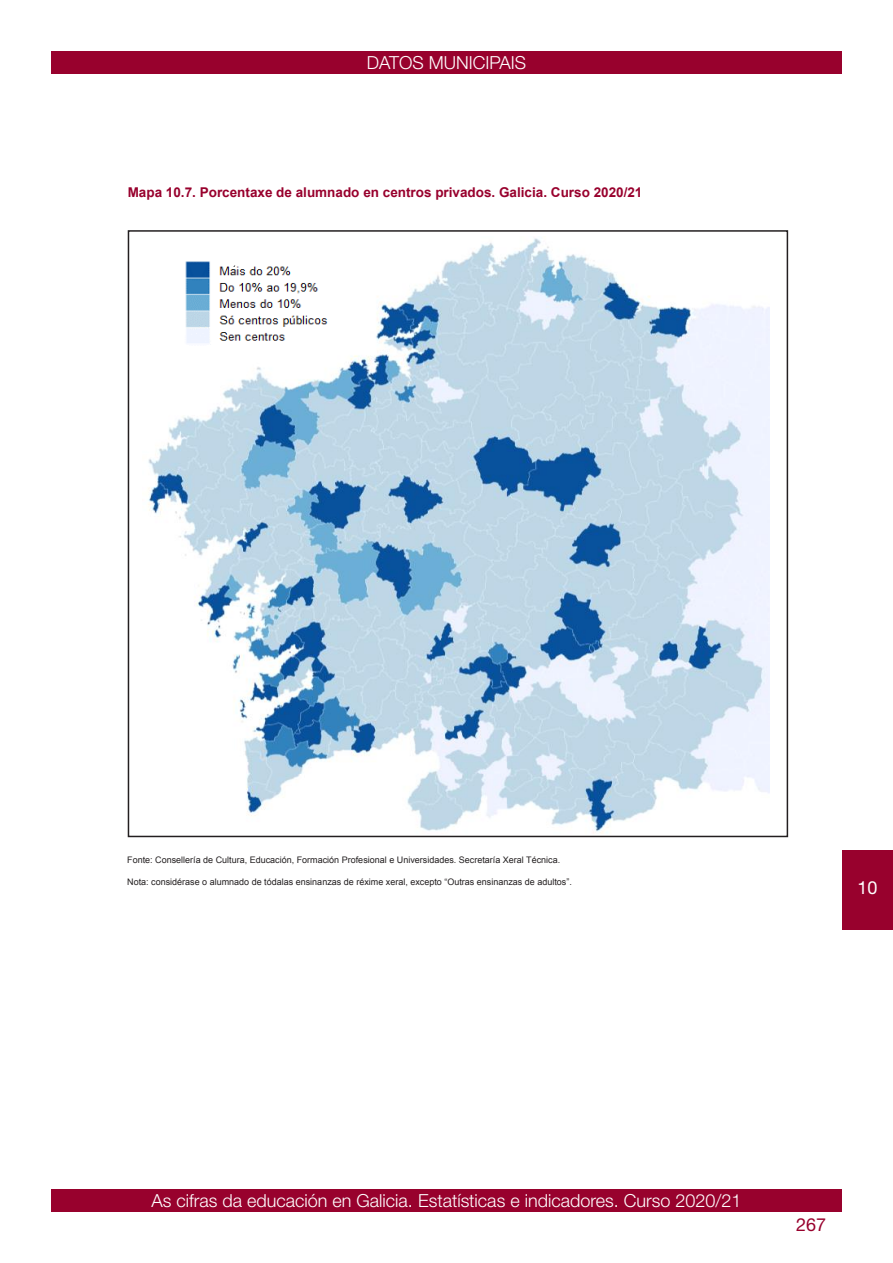
<style>
.page{position:relative;width:893px;height:1263px;background:#fff}
.page>*{position:absolute;margin:0;border:0;box-sizing:border-box;transform-origin:0 0}
.t1{font:300 18px "Helvetica Neue LT Std";color:#fff}
.t2{font:18px "Helvetica Neue LT Std";color:#98012d}
.t3{font:18px "Helvetica Neue LT Std";color:#fff}
.t4{font:700 13.5px "Arial";color:#98012d}
.t5{font:9px "Arial";color:#231f20}
</style>
<div class="page">
<div style="left:51px;top:51px;width:791px;height:22px;background:#98012d"></div>
<div style="left:842px;top:850px;width:51px;height:79px;background:#98012d"></div>
<div style="left:51px;top:1190px;width:791px;height:22px;background:#98012d"></div>
<img style="left:148px;top:238px;width:621px;height:596px">
<img style="left:181px;top:258px;width:155px;height:93px">
<h1 class="t1" style="left:367px;top:51px;width:161px">DATOS MUNICIPAIS</h1>
<h2 class="t4" style="left:128px;top:183px;width:516px">Mapa 10.7. Porcentaxe de alumnado en centros privados. Galicia. Curso 2020/21</h2>
<p class="t5" style="left:127px;top:854px;width:435px">Fonte: Consellería de Cultura, Educación, Formación Profesional e Universidades. Secretaría Xeral Técnica.</p>
<p class="t5" style="left:127px;top:876px;width:446px">Nota: considérase o alumnado de tódalas ensinanzas de réxime xeral, excepto “Outras ensinanzas de adultos”.</p>
<h1 class="t3" style="left:857px;top:877px;width:22px">10</h1>
<h1 class="t1" style="left:152px;top:1190px;width:591px">As cifras da educación en Galicia. Estatísticas e indicadores. Curso 2020/21</h1>
<h1 class="t2" style="left:796px;top:1214px;width:32px">267</h1>
</div>
